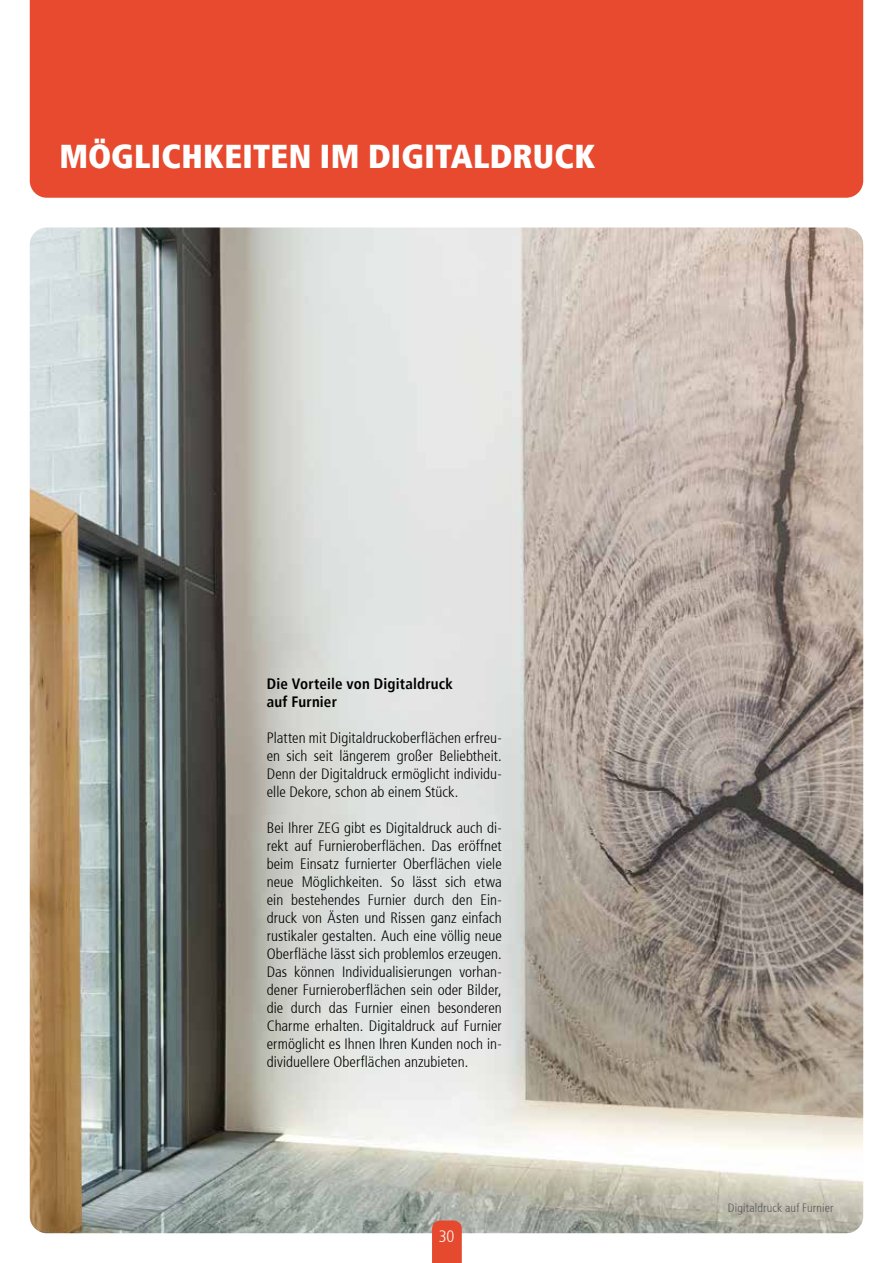
<style>
.page{position:relative;width:893px;height:1263px;background:#fff}
.page>*{position:absolute;margin:0;border:0;box-sizing:border-box;transform-origin:0 0}
.t1{font:900 condensed 33px "Frutiger";letter-spacing:.01em;color:#fff}
.t2{font:300 condensed 16.5px "Frutiger";color:#fff}
.t3{font:300 condensed 15px/18px "Frutiger";letter-spacing:.005em;color:#000;text-align:justify}
.t4{font:700 condensed 15px/18px "Frutiger";letter-spacing:.01em;color:#000}
.t5{font:300 condensed 12px "Frutiger";letter-spacing:.015em;color:#58585a}
</style>
<div class="page">
<div style="left:30px;top:0;width:833px;height:198px;background:#e74a2e"></div>
<img style="left:30px;top:227px;width:833px;height:1006px">
<svg style="left:432px;top:1220px;width:30px;height:43px"></svg>
<h1 class="t1" style="left:60px;top:136px;width:537px">MÖGLICHKEITEN IM DIGITALDRUCK</h1>
<p class="t4" style="left:267px;top:675px;width:188px">Die Vorteile von Digitaldruck auf Furnier</p>
<p class="t3" style="left:267px;top:729px;width:236px">Platten mit Digitaldruckoberflächen erfreu&shy;en sich seit längerem großer Beliebtheit.<br>Denn der Digitaldruck ermöglicht individu&shy;elle Dekore, schon ab einem Stück.</p>
<p class="t3" style="left:267px;top:819px;width:236px">Bei Ihrer ZEG gibt es Digitaldruck auch di&shy;rekt auf Furnieroberflächen. Das eröffnet beim Einsatz furnierter Oberflächen viele neue Möglichkeiten. So lässt sich etwa ein bestehendes Furnier durch den Ein&shy;druck von Ästen und Rissen ganz einfach rustikaler gestalten. Auch eine völlig neue Oberfläche lässt sich problemlos erzeugen.<br>Das können Individualisierungen vorhan&shy;dener Furnieroberflächen sein oder Bilder, die durch das Furnier einen besonderen Charme erhalten. Digitaldruck auf Furnier ermöglicht es Ihnen Ihren Kunden noch in&shy;dividuellere Oberflächen anzubieten.</p>
<p class="t2" style="left:439px;top:1227px;width:17px">30</p>
<p class="t5" style="left:728px;top:1201px;width:107px">Digitaldruck auf Furnier</p>
</div>
